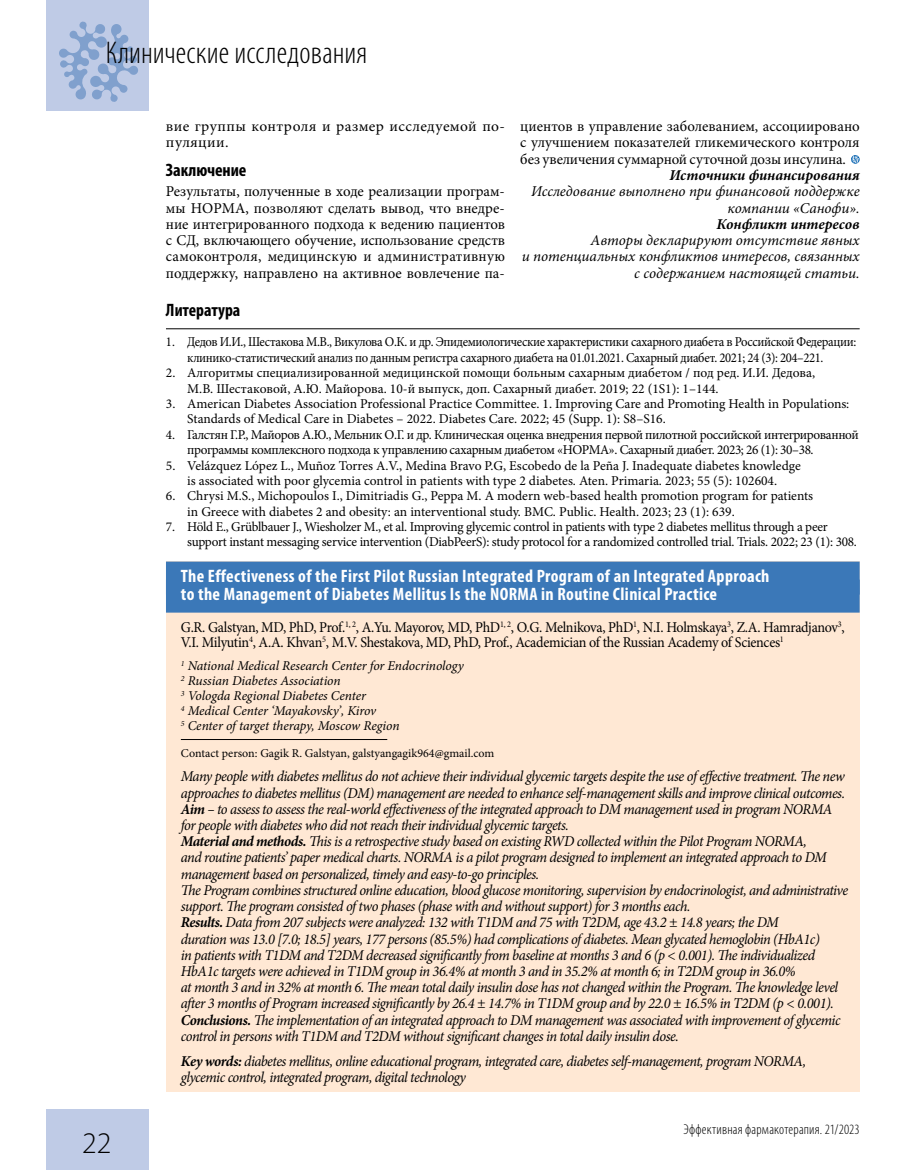
<style>
.page{position:relative;width:915px;height:1170px;background:#fff}
.page>*{position:absolute;margin:0;border:0;box-sizing:border-box;transform-origin:0 0}
.t1{font:300 condensed 31.5px "Myriad Pro";color:#000}
.t2{font:300 30px "Myriad Pro";color:#000}
.t3{font:700 condensed 18px/18px "Myriad Pro";letter-spacing:.02em;color:#fff}
.t4{font:700 condensed 18px "Myriad Pro";letter-spacing:-.005em;color:#000}
.t5{font:italic 15px/16.2px "Minion Pro";letter-spacing:-.035em;color:#000;scale:.96 1}
.t6{font:15px/16.2px "Minion Pro";letter-spacing:-.015em;color:#000;text-align:justify}
.t7{font:15px/15px "Minion Pro";letter-spacing:-.015em;color:#000;scale:.94 1}
.t8{font:italic 15px/16.4px "Minion Pro";letter-spacing:-.005em;color:#000;text-align:right}
.t9{font:italic 15px/16.4px "Minion Pro";letter-spacing:-.01em;color:#000;text-align:right}
.t10{font:15px/16.4px "Minion Pro";letter-spacing:.02em;color:#000}
.t11{font:italic 700 15px "Minion Pro";letter-spacing:-.005em;color:#000}
.t12{font:300 condensed 14.25px "Myriad Pro";letter-spacing:.015em;color:#000}
.t13{font:13.5px/15.5px "Minion Pro";letter-spacing:-.015em;color:#000}
.t14{font:13.5px/15.5px "Minion Pro";letter-spacing:-.015em;color:#000;scale:.94 1}
.t15{font:italic 13.5px/15px "Minion Pro";letter-spacing:-.005em;color:#000}
.t16{font:12px "Minion Pro";color:#000}
.s1{font-weight:700}
</style>
<div class="page">
<div style="left:47px;top:0;width:102px;height:111px;background:#bfcbe6"></div>
<div style="left:47px;top:1108px;width:102px;height:61px;background:#bfcbe6"></div>
<svg style="left:59px;top:22px;width:79px;height:80px"></svg>
<div style="left:166px;top:561px;width:693px;height:530px;background:#ffe8d4"></div>
<div style="left:166px;top:561px;width:693px;height:33px;background:#3b78b8"></div>
<div style="left:166px;top:579px;width:693px;height:33px;background:#3b78b8"></div>
<hr style="left:181px;top:739px;width:206px;height:1px;background:#000">
<hr style="left:166px;top:328px;width:693px;height:1px;background:#000">
<svg style="left:851px;top:155px;width:7px;height:8px"></svg>
<h1 class="t1" style="left:106px;top:34px;width:263px">Клинические исследования</h1>
<p class="t10" style="left:166px;top:118px;width:340px">вие группы контроля и размер исследуемой по&shy;пуляции.</p>
<p class="t4" style="left:166px;top:159px;width:82px">Заключение</p>
<p class="t6" style="left:166px;top:183px;width:340px">Результаты, полученные в ходе реализации програм&shy;мы НОРМА, позволяют сделать вывод, что внедре&shy;ние интегрированного подхода к ведению пациентов с СД, включающего обучение, использование средств самоконтроля, медицинскую и административную поддержку, направлено на активное вовлечение па-</p>
<p class="t6" style="left:520px;top:118px;width:341px">циентов в управление заболеванием, ассоциировано с улучшением показателей гликемического контроля без увеличения суммарной суточной дозы инсулина.</p>
<p class="t11" style="left:669px;top:164px;width:192px">Источники финансирования</p>
<p class="t9" style="left:531px;top:183px;width:330px">Исследование выполнено при финансовой поддержке компании «Санофи».</p>
<p class="t11" style="left:716px;top:213px;width:144px">Конфликт интересов</p>
<p class="t8" style="left:521px;top:232px;width:339px">Авторы декларируют отсутствие явных<br>и потенциальных конфликтов интересов, связанных с содержанием настоящей статьи.</p>
<p class="t4" style="left:166px;top:298px;width:76px">Литература</p>
<p class="t14" style="left:187px;top:334px;width:713px;text-indent:-21px">1. Дедов И.И., Шестакова М.В., Викулова О.К. и др. Эпидемиологические характеристики сахарного диабета в Российской Федерации: клинико-статистический анализ по данным регистра сахарного диабета на 01.01.2021. Сахарный диабет. 2021; 24 (3): 204–221.</p>
<p class="t13" style="left:187px;top:365px;width:629px;text-indent:-21px">2. Алгоритмы специализированной медицинской помощи больным сахарным диабетом / под ред. И.И. Дедова,<br>М.В. Шестаковой, А.Ю. Майорова. 10-й выпуск, доп. Сахарный диабет. 2019; 22 (1S1): 1–144.</p>
<p class="t13" style="left:187px;top:396px;width:663px;text-indent:-21px">3. American Diabetes Association Professional Practice Committee. 1. Improving Care and Promoting Health in Populations:<br>Standards of Medical Care in Diabetes – 2022. Diabetes Care. 2022; 45 (Supp. 1): S8–S16.</p>
<p class="t13" style="left:187px;top:426px;width:672px;text-indent:-21px">4. Галстян Г.Р., Майоров А.Ю., Мельник О.Г. и др. Клиническая оценка внедрения первой пилотной российской интегрированной программы комплексного подхода к управлению сахарным диабетом «НОРМА». Сахарный диабет. 2023; 26 (1): 30–38.</p>
<p class="t13" style="left:166px;top:457px;width:636px;text-align:center">5. Velázquez López L., Muñoz Torres A.V., Medina Bravo P.G, Escobedo de la Peña J. Inadequate diabetes knowledge is associated with poor glycemia control in patients with type 2 diabetes. Aten. Primaria. 2023; 55 (5): 102604.</p>
<p class="t13" style="left:187px;top:488px;width:627px;text-indent:-21px">6. Chrysi M.S., Michopoulos I., Dimitriadis G., Peppa M. A modern web-based health promotion program for patients in Greece with diabetes 2 and obesity: an interventional study. BMC. Public. Health. 2023; 23 (1): 639.</p>
<p class="t13" style="left:187px;top:519px;width:671px;text-indent:-21px">7. Höld E., Grüblbauer J., Wiesholzer M., et al. Improving glycemic control in patients with type 2 diabetes mellitus through a peer support instant messaging service intervention (DiabPeerS): study protocol for a randomized controlled trial. Trials. 2022; 23 (1): 308.</p>
<h2 class="t2" style="left:82px;top:1126px;width:31px">22</h2>
<p class="t3" style="left:181px;top:566px;width:590px">The Effectiveness of the First Pilot Russian Integrated Program of an Integrated Approach to the Management of Diabetes Mellitus is the NORMA in Routine Clinical Practice</p>
<p class="t7" style="left:181px;top:619px;width:707px">G.R. Galstyan, MD, PhD, Prof.<sup>1,</sup> <sup>2</sup>, A.Yu. Mayorov, MD, PhD<sup>1,</sup> <sup>2</sup>, O.G. Melnikova, PhD<sup>1</sup>, N.I. Holmskaya<sup>3</sup>, Z.A. Hamradjanov<sup>3</sup>,<br>V.I. Milyutin<sup>4</sup>, A.A. Khvan<sup>5</sup>, M.V. Shestakova, MD, PhD, Prof., Academician of the Russian Academy of Sciences<sup>1</sup></p>
<p class="t15" style="left:181px;top:658px;width:284px"><sup>1</sup> National Medical Research Center for Endocrinology <sup>2</sup> Russian Diabetes Association<br><sup>3</sup> Vologda Regional Diabetes Center<br><sup>4</sup> Medical Center ‘Mayakovsky’, Kirov<br><sup>5</sup> Center of target therapy, Moscow Region</p>
<p class="t16" style="left:181px;top:744px;width:315px">Contact person: Gagik R. Galstyan, galstyangagik964@gmail.com</p>
<p class="t5" style="left:181px;top:768px;width:696px">Many people with diabetes mellitus do not achieve their individual glycemic targets despite the use of effective treatment. The new approaches to diabetes mellitus (DM) management are needed to enhance self-management skills and improve clinical outcomes.<br><span class="s1">Aim</span> – to assess to assess the real-world effectiveness of the integrated approach to DM management used in program NORMA for people with diabetes who did not reach their individual glycemic targets.<br><span class="s1">Material and methods.</span> This is a retrospective study based on existing RWD collected within the Pilot Program NORMA,<br>and routine patients’ paper medical charts. NORMA is a pilot program designed to implement an integrated approach to DM management based on personalized, timely and easy-to-go principles.<br>The Program combines structured online education, blood glucose monitoring, supervision by endocrinologist, and administrative support. The program consisted of two phases (phase with and without support) for 3 months each.<br><span class="s1">Results.</span> Data from 207 subjects were analyzed: 132 with T1DM and 75 with T2DM, age 43.2 ± 14.8 years; the DM<br>duration was 13.0 [7.0; 18.5] years, 177 persons (85.5%) had complications of diabetes. Mean glycated hemoglobin (HbA1c)<br>in patients with T1DM and T2DM decreased significantly from baseline at months 3 and 6 (p &lt; 0.001). The individualized HbA1c targets were achieved in T1DM group in 36.4% at month 3 and in 35.2% at month 6; in T2DM group in 36.0%<br>at month 3 and in 32% at month 6. The mean total daily insulin dose has not changed within the Program. The knowledge level after 3 months of Program increased significantly by 26.4 ± 14.7% in T1DM group and by 22.0 ± 16.5% in T2DM (p &lt; 0.001).<br><span class="s1">Conclusions.</span> The implementation of an integrated approach to DM management was associated with improvement of glycemic control in persons with T1DM and T2DM without significant changes in total daily insulin dose.</p>
<p class="t5" style="left:181px;top:1052px;width:652px"><span class="s1">Key words:</span> diabetes mellitus, online educational program, integrated care, diabetes self-management, program NORMA, glycemic control, integrated program, digital technology</p>
<p class="t12" style="left:683px;top:1120px;width:178px">Эффективная фармакотерапия. 21/2023</p>
</div>
